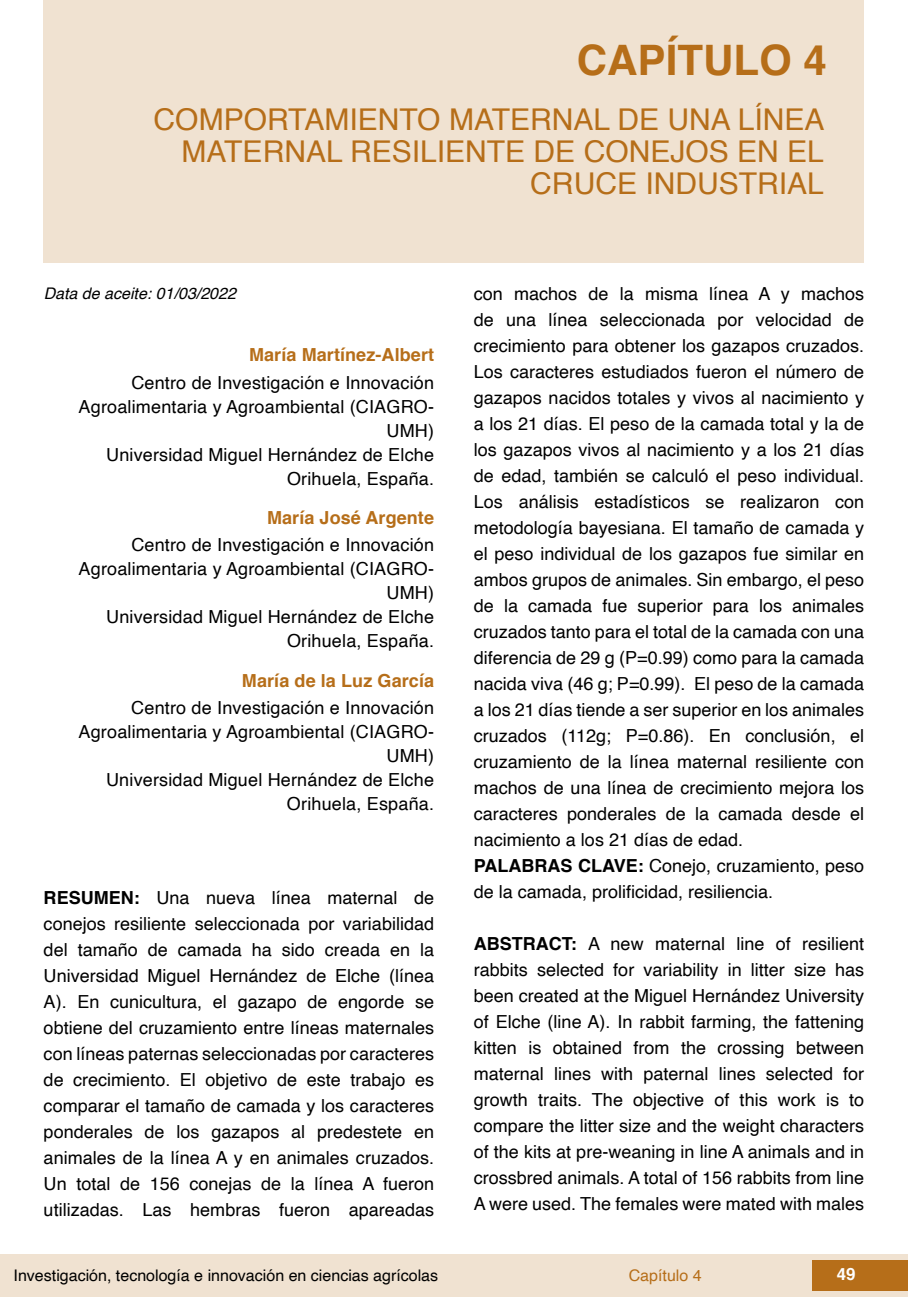
<style>
.page{position:relative;width:908px;height:1304px;background:#fff}
.page>*{position:absolute;margin:0;border:0;box-sizing:border-box;transform-origin:0 0}
.t1{font:700 42px "Helvetica";color:#b66e19}
.t2{font:30px/32px "Helvetica";color:#b66e19;text-align:right}
.t3{font:18px/26px "Helvetica";color:#000;text-align:right}
.t4{font:700 18px "Helvetica";letter-spacing:.005em;color:#b66e19}
.t5{font:700 16.8px "Helvetica";color:#fff}
.t6{font:16px "Helvetica";color:#000}
.t7{font:italic 16px "Helvetica";color:#000}
.t8{font:16px "Helvetica";color:#b66e19}
.s1{font-weight:700}
</style>
<div class="page">
<div style="left:0;top:1254px;width:906px;height:43px;background:#f0e2d1"></div>
<div style="left:812px;top:1261px;width:95px;height:30px;background:#b66e19"></div>
<div style="left:44px;top:0;width:819px;height:263px;background:#f0e2d1"></div>
<h1 class="t1" style="left:576px;top:26px;width:251px">CAPÍTULO 4</h1>
<h2 class="t2" style="left:153px;top:104px;width:672px">COMPORTAMIENTO MATERNAL DE UNA LÍNEA<br>MATERNAL RESILIENTE DE CONEJOS EN EL<br>CRUCE INDUSTRIAL</h2>
<p class="t7" style="left:44px;top:280px;width:194px">Data de aceite: 01/03/2022</p>
<p class="t4" style="left:249px;top:341px;width:186px">María Martínez-Albert</p>
<p class="t3" style="left:79px;top:371px;width:357px;line-height:24px">Centro de Investigación e Innovación<br>Agroalimentaria y Agroambiental (CIAGRO-<br>UMH)<br>Universidad Miguel Hernández de Elche<br>Orihuela, España.</p>
<p class="t4" style="left:267px;top:503px;width:168px">María José Argente</p>
<p class="t3" style="left:79px;top:534px;width:357px;line-height:24px">Centro de Investigación e Innovación<br>Agroalimentaria y Agroambiental (CIAGRO-<br>UMH)<br>Universidad Miguel Hernández de Elche<br>Orihuela, España.</p>
<p class="t4" style="left:242px;top:666px;width:193px">María de la Luz García</p>
<p class="t3" style="left:79px;top:696px;width:357px;line-height:24px">Centro de Investigación e Innovación<br>Agroalimentaria y Agroambiental (CIAGRO-<br>UMH)<br>Universidad Miguel Hernández de Elche<br>Orihuela, España.</p>
<p class="t3" style="left:44px;top:885px;width:392px;text-align:justify"><span class="s1">RESUMEN:</span> Una nueva línea maternal de conejos resiliente seleccionada por variabilidad del tamaño de camada ha sido creada en la Universidad Miguel Hernández de Elche (línea A). En cunicultura, el gazapo de engorde se obtiene del cruzamiento entre líneas maternales con líneas paternas seleccionadas por caracteres de crecimiento. El objetivo de este trabajo es comparar el tamaño de camada y los caracteres ponderales de los gazapos al predestete en animales de la línea A y en animales cruzados.<br>Un total de 156 conejas de la línea A fueron utilizadas. Las hembras fueron apareadas</p>
<p class="t3" style="left:473px;top:281px;width:392px;text-align:left">con machos de la misma línea A y machos de una línea seleccionada por velocidad de crecimiento para obtener los gazapos cruzados.<br>Los caracteres estudiados fueron el número de gazapos nacidos totales y vivos al nacimiento y a los 21 días. El peso de la camada total y la de los gazapos vivos al nacimiento y a los 21 días de edad, también se calculó el peso individual.<br>Los análisis estadísticos se realizaron con metodología bayesiana. El tamaño de camada y el peso individual de los gazapos fue similar en ambos grupos de animales. Sin embargo, el peso de la camada fue superior para los animales cruzados tanto para el total de la camada con una diferencia de 29 g (P=0.99) como para la camada nacida viva (46 g; P=0.99). El peso de la camada a los 21 días tiende a ser superior en los animales cruzados (112g; P=0.86). En conclusión, el cruzamiento de la línea maternal resiliente con machos de una línea de crecimiento mejora los caracteres ponderales de la camada desde el nacimiento a los 21 días de edad.<br><span class="s1">PALABRAS CLAVE:</span> Conejo, cruzamiento, peso de la camada, prolificidad, resiliencia.</p>
<p class="t3" style="left:473px;top:931px;width:392px;text-align:justify"><span class="s1">ABSTRACT:</span> A new maternal line of resilient rabbits selected for variability in litter size has been created at the Miguel Hernández University of Elche (line A). In rabbit farming, the fattening kitten is obtained from the crossing between maternal lines with paternal lines selected for growth traits. The objective of this work is to compare the litter size and the weight characters of the kits at pre-weaning in line A animals and in crossbred animals. A total of 156 rabbits from line A were used. The females were mated with males</p>
<p class="t6" style="left:14px;top:1263px;width:426px">Investigación, tecnología e innovación en ciencias agrícolas</p>
<p class="t8" style="left:628px;top:1263px;width:74px">Capítulo 4</p>
<p class="t5" style="left:836px;top:1261px;width:20px">49</p>
</div>
